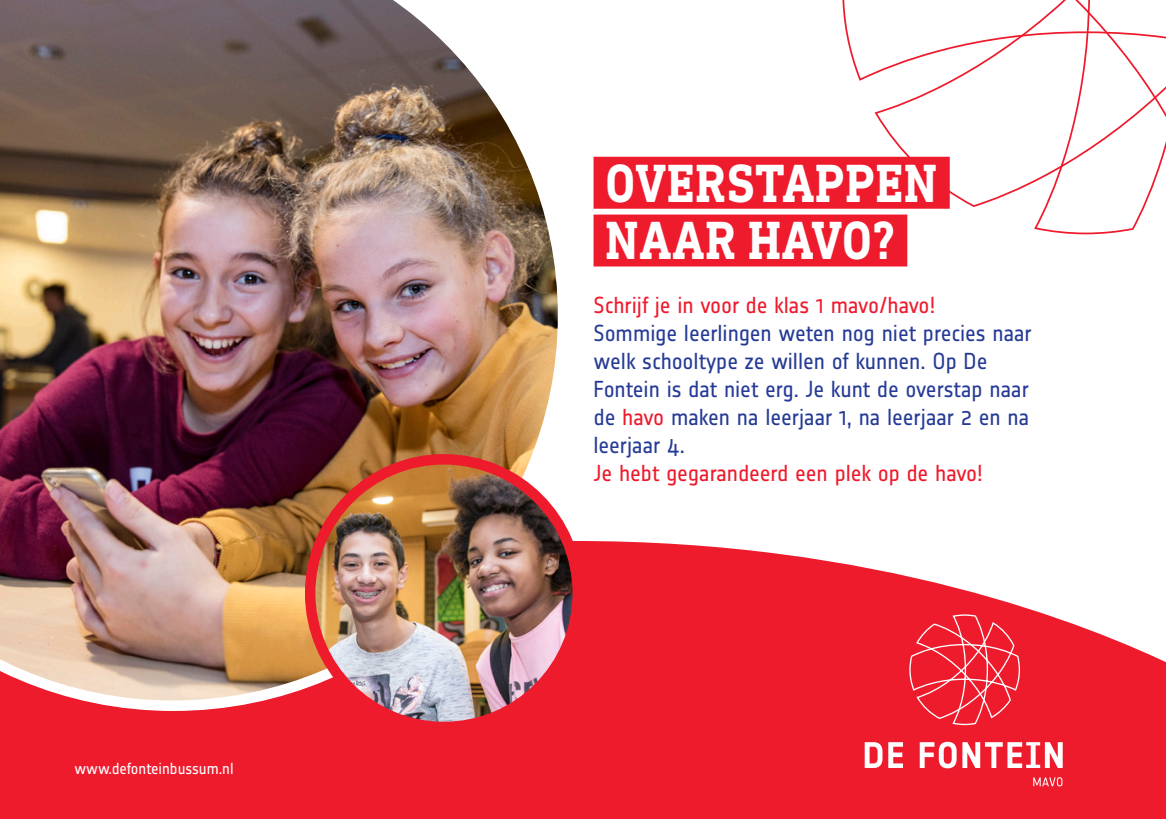
<style>
.page{position:relative;width:1166px;height:819px;background:#ee1b2d}
.page>*{position:absolute;margin:0;border:0;box-sizing:border-box;transform-origin:0 0}
.t1{font:700 54.77px "DIN Next Slab Pro";letter-spacing:.02em;color:#fff;scale:.87 1}
.Inleiding{font:22.75px/28px "Notes";letter-spacing:-.005em;color:#263b96}
.Inleiding-2{font:22.75px "Notes";letter-spacing:-.005em;color:#ee1b2d}
.t2{font:15.75px "Notes";letter-spacing:-.005em;color:#fff}
.s1{color:#ee1b2d}
</style>
<div class="page">
<svg style="left:568px;top:0;width:598px;height:662px;fill:#fff"></svg>
<div style="left:841px;top:0;width:325px;height:235px;background:#fff"></div>
<div style="left:873px;top:0;width:293px;height:208px;background:#fff"></div>
<svg style="left:865px;top:742px;width:17px;height:26px"></svg>
<svg style="left:888px;top:742px;width:15px;height:26px"></svg>
<svg style="left:920px;top:741px;width:36px;height:27px"></svg>
<svg style="left:962px;top:742px;width:100px;height:26px"></svg>
<svg style="left:1033px;top:777px;width:29px;height:9px"></svg>
<svg style="left:908px;top:614px;width:112px;height:111px"></svg>
<img style="left:0;top:0;width:568px;height:711px">
<img style="left:310px;top:459px;width:268px;height:268px;border-radius:134px">
<div style="left:305px;top:454px;width:278px;height:278px;border:10px solid #ee1b2d;border-radius:50%"></div>
<div style="left:593px;top:157px;width:357px;height:52px;background:#ee1b2d"></div>
<div style="left:593px;top:214px;width:314px;height:52px;background:#ee1b2d"></div>
<p class="t2" style="left:74px;top:759px;width:161px">www.defonteinbussum.nl</p>
<p class="t1" style="left:605px;top:151px;width:383px">OVERSTAPPEN</p>
<p class="t1" style="left:605px;top:209px;width:334px">NAAR HAVO?</p>
<p class="Inleiding-2" style="left:593px;top:292px;width:343px">Schrijf je in voor de klas 1 mavo/havo!</p>
<p class="Inleiding" style="left:593px;top:318px;width:440px">Sommige leerlingen weten nog niet precies naar welk schooltype ze willen of kunnen. Op De Fontein is dat niet erg. Je kunt de overstap naar de <span class="s1">havo</span> maken na leerjaar 1, na leerjaar 2 en na leerjaar 4.</p>
<p class="Inleiding-2" style="left:593px;top:460px;width:391px">Je hebt gegarandeerd een plek op de havo!</p>
</div>
